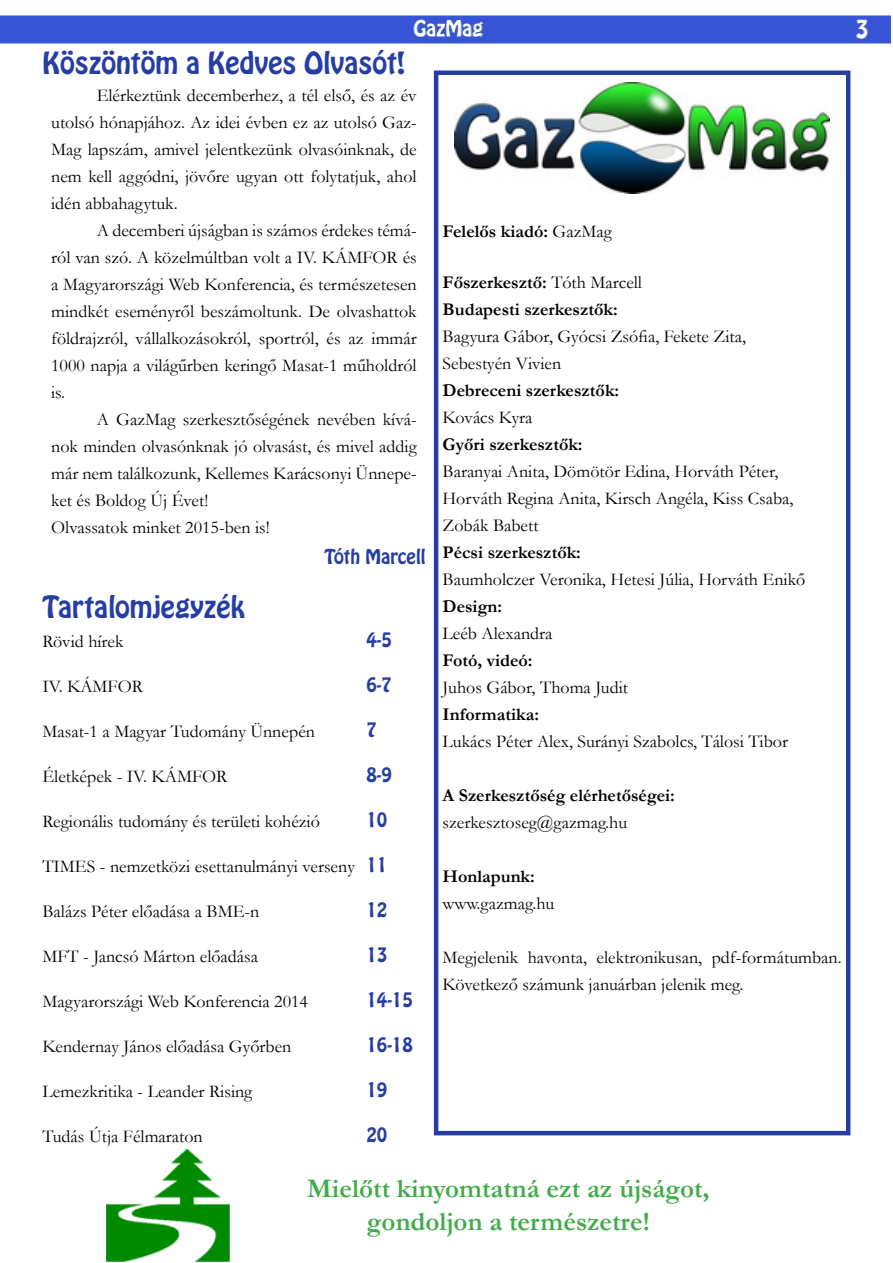
<style>
.page{position:relative;width:893px;height:1263px;background:#fff}
.page>*{position:absolute;margin:0;border:0;box-sizing:border-box;transform-origin:0 0}
.t1{font:700 27px/32.4px "Garamond";color:#41ad49;text-align:center}
.t2{font:27px "Hobo Std";color:#263ea4}
.t3{font:18px/27px "Garamond";color:#000}
.t4{font:700 18px/27px "Garamond";color:#000}
.t5{font:18px "Hobo Std";color:#263ea4}
.s1{font-family:"Hobo Std";color:#263ea4}
.s2{font-weight:400}
</style>
<div class="page">
<img style="left:0;top:15px;width:890px;height:29px">
<div style="left:434px;top:71px;width:416px;height:1064px;border:4px solid #263ea4"></div>
<img style="left:106px;top:1149px;width:124px;height:113px">
<img style="left:455px;top:83px;width:375px;height:111px">
<h1 class="t2" style="left:43px;top:45px;width:365px">Köszöntöm a Kedves Olvasót!</h1>
<p class="t3" style="left:51px;top:82px;width:367px;text-align:justify;text-indent:46px">Elérkeztünk decemberhez, a tél első, és az év utolsó hónapjához. Az idei évben ez az utolsó Gaz-Mag lapszám, amivel jelentkezünk olvasóinknak, de nem kell aggódni, jövőre ugyan ott folytatjuk, ahol idén abbahagytuk.</p>
<p class="t3" style="left:51px;top:217px;width:367px;text-align:justify;text-indent:45px">A decemberi újságban is számos érdekes témá&shy;ról van szó. A közelmúltban volt a IV. KÁMFOR és a Magyarországi Web Konferencia, és természetesen mindkét eseményről beszámoltunk. De olvashattok földrajzról, vállalkozásokról, sportról, és az immár 1000 napja a világűrben keringő Masat-1 műholdról is.</p>
<p class="t3" style="left:51px;top:406px;width:367px;text-indent:46px">A GazMag szerkesztőségének nevében kívá&shy;nok minden olvasónknak jó olvasást, és mivel addig már nem találkozunk, Kellemes Karácsonyi Ünnepe&shy;ket és Boldog Új Évet!<br>Olvassatok minket 2015-ben is!</p>
<h1 class="t2" style="left:43px;top:589px;width:204px">Tartalomjegyzék</h1>
<p class="t5" style="left:324px;top:544px;width:102px">Tóth Marcell</p>
<p class="t3" style="left:43px;top:627px;width:83px">Rövid hírek</p>
<p class="t5" style="left:367px;top:627px;width:27px">4-5</p>
<p class="t3" style="left:43px;top:672px;width:102px">IV. KÁMFOR</p>
<p class="t5" style="left:367px;top:672px;width:27px">6-7</p>
<p class="t3" style="left:43px;top:717px;width:274px">Masat-1 a Magyar Tudomány Ünnepén</p>
<p class="t5" style="left:367px;top:717px;width:12px">7</p>
<p class="t3" style="left:43px;top:762px;width:186px">Életképek - IV. KÁMFOR</p>
<p class="t5" style="left:367px;top:762px;width:27px">8-9</p>
<p class="t3" style="left:43px;top:807px;width:279px">Regionális tudomány és területi kohézió</p>
<p class="t5" style="left:367px;top:807px;width:22px">10</p>
<p class="t3" style="left:43px;top:852px;width:346px">TIMES - nemzetközi esettanulmányi verseny <span class="s1">11</span></p>
<p class="t3" style="left:43px;top:897px;width:218px">Balázs Péter előadása a BME-n</p>
<p class="t5" style="left:367px;top:897px;width:22px">12</p>
<p class="t3" style="left:43px;top:942px;width:217px">MFT - Jancsó Márton előadása</p>
<p class="t5" style="left:367px;top:942px;width:22px">13</p>
<p class="t3" style="left:43px;top:987px;width:267px">Magyarországi Web Konferencia 2014</p>
<p class="t5" style="left:367px;top:987px;width:48px">14-15</p>
<p class="t3" style="left:43px;top:1032px;width:250px">Kendernay János előadása Győrben</p>
<p class="t5" style="left:367px;top:1032px;width:48px">16-18</p>
<p class="t3" style="left:43px;top:1077px;width:211px">Lemezkritika - Leander Rising</p>
<p class="t5" style="left:367px;top:1077px;width:22px">19</p>
<p class="t3" style="left:43px;top:1122px;width:162px">Tudás Útja Félmaraton</p>
<p class="t5" style="left:367px;top:1122px;width:22px">20</p>
<p class="t4" style="left:443px;top:218px;width:171px">Felelős kiadó: <span class="s2">GazMag</span></p>
<p class="t4" style="left:443px;top:269px;width:201px">Főszerkesztő: <span class="s2">Tóth Marcell<br></span>Budapesti szerkesztők:</p>
<p class="t3" style="left:443px;top:322px;width:305px">Bagyura Gábor, Gyócsi Zsófia, Fekete Zita,<br>Sebestyén Vivien</p>
<p class="t4" style="left:443px;top:377px;width:178px">Debreceni szerkesztők:</p>
<p class="t3" style="left:443px;top:403px;width:91px">Kovács Kyra</p>
<p class="t4" style="left:443px;top:431px;width:142px">Győri szerkesztők:</p>
<p class="t3" style="left:443px;top:457px;width:352px">Baranyai Anita, Dömötör Edina, Horváth Péter,<br>Horváth Regina Anita, Kirsch Angéla, Kiss Csaba,<br>Zobák Babett</p>
<p class="t4" style="left:443px;top:539px;width:140px">Pécsi szerkesztők:</p>
<p class="t3" style="left:443px;top:565px;width:364px">Baumholczer Veronika, Hetesi Júlia, Horváth Enikő</p>
<p class="t4" style="left:443px;top:593px;width:61px">Design:</p>
<p class="t3" style="left:443px;top:619px;width:111px">Leéb Alexandra</p>
<p class="t4" style="left:443px;top:647px;width:91px">Fotó, videó:</p>
<p class="t3" style="left:443px;top:673px;width:187px">Juhos Gábor, Thoma Judit</p>
<p class="t4" style="left:443px;top:701px;width:98px">Informatika:</p>
<p class="t3" style="left:443px;top:727px;width:347px">Lukács Péter Alex, Surányi Szabolcs, Tálosi Tibor</p>
<p class="t4" style="left:443px;top:782px;width:234px">A Szerkesztőség elérhetőségei:</p>
<p class="t3" style="left:443px;top:808px;width:186px">szerkesztoseg@gazmag.hu</p>
<p class="t4" style="left:443px;top:863px;width:94px">Honlapunk:</p>
<p class="t3" style="left:443px;top:889px;width:113px">www.gazmag.hu</p>
<p class="t3" style="left:443px;top:943px;width:401px">Megjelenik havonta, elektronikusan, pdf-formátumban.<br>Következő számunk januárban jelenik meg.</p>
<h1 class="t1" style="left:307px;top:1173px;width:404px">Mielőtt kinyomtatná ezt az újságot, gondoljon a természetre!</h1>
</div>
